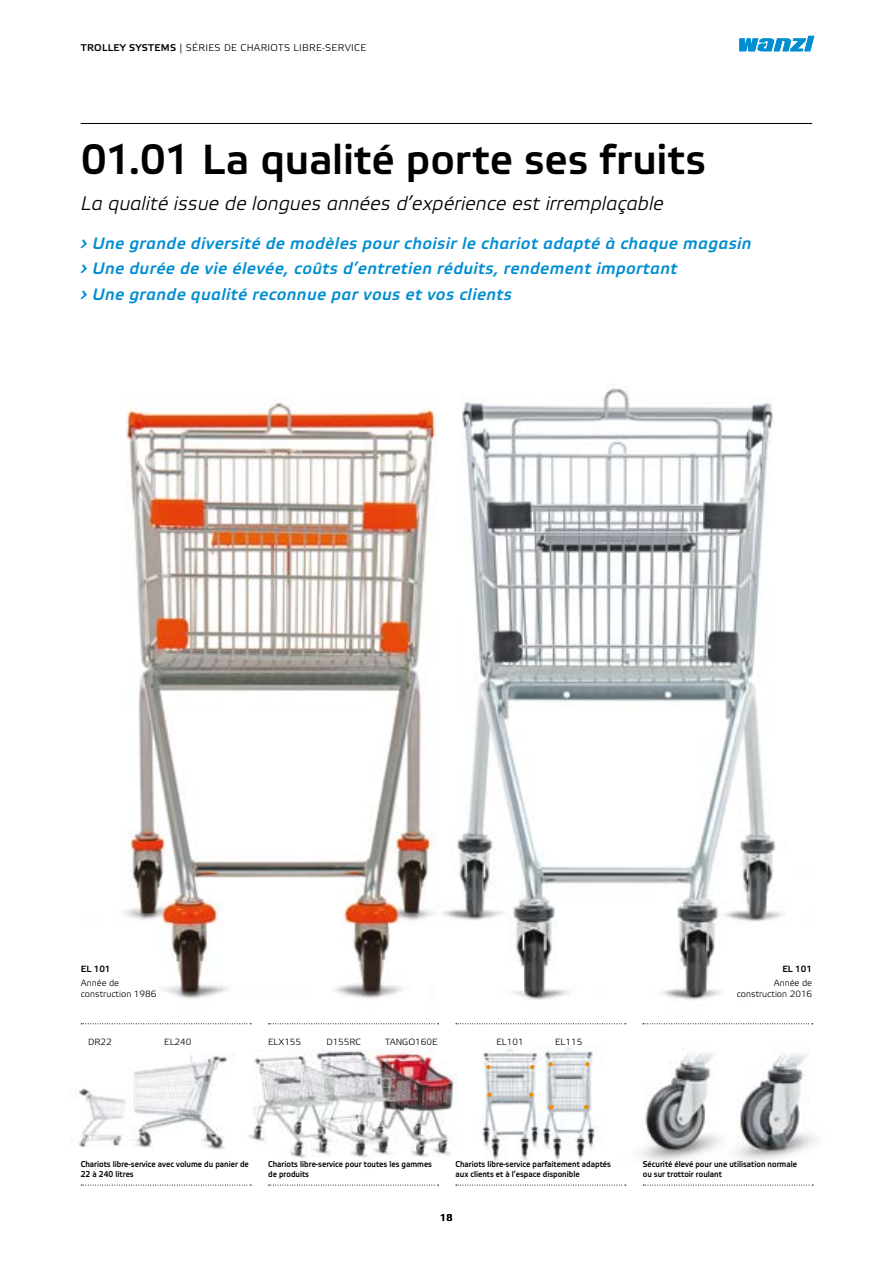
<style>
.page{position:relative;width:893px;height:1263px;background:#fff}
.page>*{position:absolute;margin:0;border:0;box-sizing:border-box;transform-origin:0 0}
.t1{font:500 42px "Wanzl Etelka";letter-spacing:-.005em;color:#000}
.t2{font:italic 300 19.5px "Wanzl Etelka";color:#000}
.t3{font:italic 500 16.5px/25.5px "Wanzl Etelka";letter-spacing:.025em;color:#008dd1}
.t4{font:300 9.75px "Wanzl Etelka";letter-spacing:.03em;color:#000}
.t5{font:500 9.75px "Wanzl Etelka";color:#000}
.t6{font:300 9px/10.8px "Wanzl Etelka";color:#000}
.t7{font:500 9px "Wanzl Etelka";color:#000}
.t8{font:500 8.4px/10.8px "Wanzl Etelka";color:#000;scale:.92 1}
.s1{font-weight:500}
</style>
<div class="page">
<img style="left:640px;top:1053px;width:176px;height:108px">
<img style="left:124px;top:388px;width:661px;height:612px">
<img style="left:482px;top:1047px;width:114px;height:115px">
<img style="left:248px;top:1049px;width:210px;height:109px">
<img style="left:78px;top:1054px;width:149px;height:96px">
<svg style="left:486px;top:1065px;width:5px;height:4px"></svg>
<svg style="left:530px;top:1065px;width:4px;height:4px"></svg>
<svg style="left:487px;top:1092px;width:5px;height:5px"></svg>
<svg style="left:529px;top:1092px;width:4px;height:5px"></svg>
<svg style="left:548px;top:1062px;width:5px;height:4px"></svg>
<svg style="left:585px;top:1062px;width:4px;height:4px"></svg>
<svg style="left:549px;top:1105px;width:5px;height:4px"></svg>
<svg style="left:584px;top:1105px;width:4px;height:4px"></svg>
<svg style="left:739px;top:36px;width:75px;height:15px"></svg>
<hr style="left:81px;top:123px;width:731px;height:1px;background:#000">
<svg style="left:81px;top:1023px;width:170px;height:1px"></svg>
<svg style="left:268px;top:1023px;width:170px;height:1px"></svg>
<svg style="left:456px;top:1023px;width:170px;height:1px"></svg>
<svg style="left:81px;top:1185px;width:170px;height:1px"></svg>
<svg style="left:268px;top:1185px;width:170px;height:1px"></svg>
<svg style="left:456px;top:1185px;width:170px;height:1px"></svg>
<svg style="left:643px;top:1185px;width:170px;height:1px"></svg>
<svg style="left:643px;top:1023px;width:170px;height:1px"></svg>
<p class="t4" style="left:81px;top:42px;width:287px"><span class="s1">TROLLEY SYSTEMS</span> | SÉRIES DE CHARIOTS LIBRE-SERVICE</p>
<h1 class="t1" style="left:81px;top:135px;width:627px">01.01 La qualité porte ses fruits</h1>
<h2 class="t2" style="left:81px;top:192px;width:585px">La qualité issue de longues années d’expérience est irremplaçable</h2>
<h3 class="t3" style="left:81px;top:231px;width:672px">› Une grande diversité de modèles pour choisir le chariot adapté à chaque magasin › Une durée de vie élevée, coûts d’entretien réduits, rendement important<br>› Une grande qualité reconnue par vous et vos clients</h3>
<p class="t7" style="left:81px;top:964px;width:31px">EL 101</p>
<p class="t6" style="left:81px;top:978px;width:77px">Année de construction 1986</p>
<p class="t6" style="left:88px;top:1036px;width:25px">DR22</p>
<p class="t6" style="left:164px;top:1036px;width:29px">EL240</p>
<p class="t6" style="left:268px;top:1036px;width:35px">ELX155</p>
<p class="t6" style="left:326px;top:1036px;width:36px">D155RC</p>
<p class="t6" style="left:385px;top:1036px;width:54px">TANGO160E</p>
<p class="t6" style="left:496px;top:1036px;width:29px">EL101</p>
<p class="t6" style="left:555px;top:1036px;width:29px">EL115</p>
<p class="t7" style="left:782px;top:964px;width:31px">EL 101</p>
<p class="t6" style="left:737px;top:978px;width:77px;text-align:right">Année de construction 2016</p>
<p class="t8" style="left:81px;top:1159px;width:184px">Chariots libre-service avec volume du panier de<br>22 à 240 litres</p>
<p class="t8" style="left:268px;top:1159px;width:180px">Chariots libre-service pour toutes les gammes de produits</p>
<p class="t8" style="left:455px;top:1159px;width:170px">Chariots libre-service parfaitement adaptés aux clients et à l’espace disponible</p>
<p class="t5" style="left:440px;top:1212px;width:14px">18</p>
<p class="t8" style="left:643px;top:1159px;width:169px">Sécurité élevé pour une utilisation normale ou sur trottoir roulant</p>
</div>
